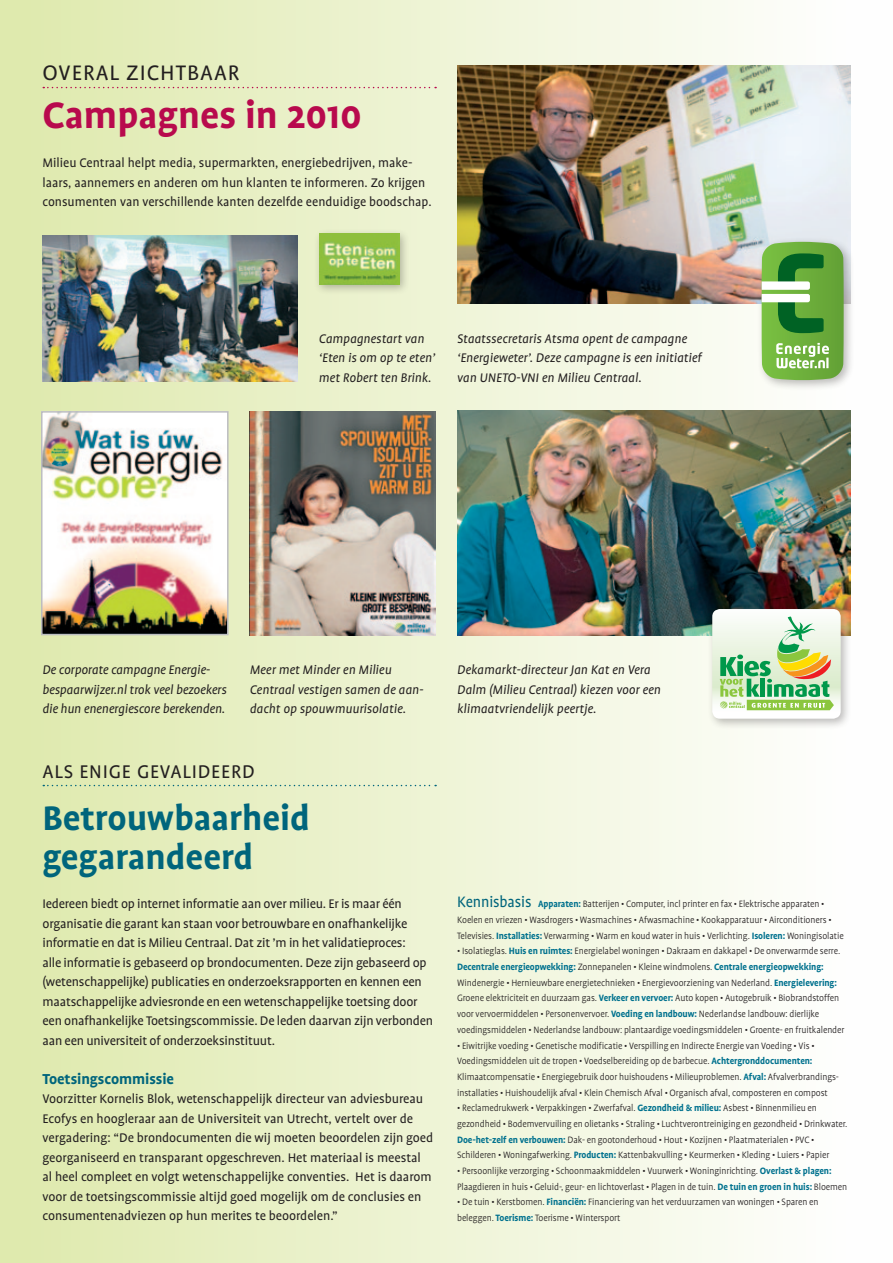
<style>
.page{position:relative;width:893px;height:1263px;background:#fff}
.page>*{position:absolute;margin:0;border:0;box-sizing:border-box;transform-origin:0 0}
.t1{font:700 42px "Profile";color:#b80a4d}
.t2{font:700 39px/39px "Profile";color:#00657c}
.t3{font:24px "Profile";letter-spacing:.04em;color:#231f20}
.t4{font:21px "Profile";letter-spacing:.04em;color:#231f20}
.t5{font:700 16.5px "Profile";letter-spacing:-.005em;color:#00657c}
.t6{font:14.25px/19.5px "Profile";letter-spacing:-.015em;color:#231f20}
.t7{font:italic 14.25px/19.5px "Profile";color:#231f20}
.t8{font:300 10.5px/15.8px "Profile";letter-spacing:-.01em;color:#231f20;scale:.95 1}
.s1{font-weight:400;font-size:17.25px;color:#00657c}
.s2{font-weight:700;color:#00718e}
</style>
<div class="page">
<div style="left:0;top:0;width:893px;height:1263px;background:linear-gradient(to right,#dee9ac,#fff)"></div>
<svg style="left:43px;top:87px;width:393px;height:1px"></svg>
<img style="left:43px;top:236px;width:255px;height:146px">
<img style="left:250px;top:411px;width:186px;height:224px">
<img style="left:457px;top:66px;width:393px;height:238px">
<div style="left:756px;top:237px;width:99px;height:154px;background:#231f20;opacity:.3"></div>
<svg style="left:761px;top:242px;width:83px;height:139px;background:#73af56"></svg>
<div style="left:314px;top:228px;width:96px;height:67px;background:#231f20;opacity:.3"></div>
<img style="left:319px;top:233px;width:80px;height:51px">
<img style="left:457px;top:410px;width:393px;height:225px">
<img style="left:44px;top:414px;width:182px;height:218px">
<div style="left:41px;top:411px;width:188px;height:224px;border:2px solid #bcbdc0"></div>
<div style="left:707px;top:604px;width:145px;height:126px;background:#231f20;opacity:.3"></div>
<svg style="left:712px;top:609px;width:129px;height:110px"></svg>
<svg style="left:43px;top:785px;width:393px;height:1px"></svg>
<h3 class="t3" style="left:43px;top:61px;width:199px">overal zichtbaar</h3>
<h1 class="t1" style="left:43px;top:93px;width:321px">Campagnes in 2010</h1>
<h3 class="t6" style="left:43px;top:153px;width:391px">Milieu Centraal helpt media, supermarkten, energiebedrijven, make&shy;laars, aannemers en anderen om hun klanten te informeren. Zo krijgen consumenten van verschillende kanten dezelfde eenduidige boodschap.</h3>
<h3 class="t7" style="left:319px;top:329px;width:118px">Campagnestart van ‘Eten is om op te eten’ met Robert ten Brink.</h3>
<h3 class="t7" style="left:457px;top:329px;width:246px">Staatssecretaris Atsma opent de campagne ‘Energieweter’. Deze campagne is een initiatief van Uneto</h3>
<h3 class="t7" style="left:516px;top:368px;width:127px">-VNI en Milieu Centraal.</h3>
<h3 class="t7" style="left:43px;top:660px;width:186px">De corporate campagne Energie&shy;bespaarwijzer.nl trok veel bezoekers die hun enenergiescore berekenden.</h3>
<h3 class="t7" style="left:250px;top:660px;width:175px">Meer met Minder en Milieu<br>Centraal vestigen samen de aan&shy;dacht op spouwmuurisolatie.</h3>
<h3 class="t7" style="left:457px;top:660px;width:205px">Dekamarkt-directeur Jan Kat en Vera<br>Dalm (Milieu Centraal) kiezen voor een klimaatvriendelijk peertje.</h3>
<h3 class="t4" style="left:43px;top:761px;width:211px">als enige gevalideerd</h3>
<h2 class="t2" style="left:43px;top:799px;width:269px">Betrouwbaarheid gegarandeerd</h2>
<p class="t6" style="left:43px;top:894px;width:392px">Iedereen biedt op internet informatie aan over milieu. Er is maar één organisatie die garant kan staan voor betrouwbare en onafhankelijke informatie en dat is Milieu Centraal. Dat zit ’m in het validatieproces:<br>alle informatie is gebaseerd op brondocumenten. Deze zijn gebaseerd op (wetenschappelijke) publicaties en onderzoeksrapporten en kennen een maatschappelijke adviesronde en een wetenschappelijke toetsing door een onafhankelijke Toetsingscommissie. De leden daarvan zijn verbonden aan een universiteit of onderzoeksinstituut.</p>
<h3 class="t5" style="left:43px;top:1070px;width:133px">Toetsingscommissie</h3>
<p class="t6" style="left:43px;top:1089px;width:392px">Voorzitter Kornelis Blok, wetenschappelijk directeur van adviesbureau Ecofys en hoogleraar aan de U niversiteit van Utrecht, vertelt over de vergadering: “De brondocumenten die wij moeten beoordelen zijn goed georganiseerd en transparant opgeschreven. Het materiaal is meestal al heel compleet en volgt wetenschappelijke conventies. Het is daarom voor de toetsingscommissie altijd goed mogelijk om de conclusies en consumentenadviezen op hun merites te beoordelen.”</p>
<p class="t8" style="left:457px;top:896px;width:408px"><span class="s1">Kennisbasis</span> <span class="s2">Apparaten:</span> Batterijen • Computer, incl printer en fax • Elektrische apparaten •<br>Koelen en vriezen • Wasdrogers • Wasmachines • Afwasmachine • Kookapparatuur • Airconditioners •<br>Televisies. <span class="s2">Installaties:</span> Verwarming • Warm en koud water in huis • Verlichting. <span class="s2">Isoleren:</span> Woningisolatie</p>
<p class="t8" style="left:457px;top:943px;width:409px">• Isolatieglas. <span class="s2">Huis en ruimtes:</span> Energielabel woningen • Dakraam en dakkapel • De onverwarmde serre.<br><span class="s2">Decentrale energieopwekking:</span> Zonnepanelen • Kleine windmolens. <span class="s2">Centrale energieopwekking:<br></span>Windenergie • Hernieuwbare energietechnieken • Energievoorziening van Nederland. <span class="s2">Energielevering:<br></span>Groene elektriciteit en duurzaam gas. <span class="s2">Verkeer en vervoer:</span> Auto kopen • Autogebruik • Biobrandstoffen voor vervoermiddelen • Personenvervoer. <span class="s2">Voeding en landbouw:</span> Nederlandse landbouw: dierlijke voedingsmiddelen • Nederlandse landbouw: plantaardige voedingsmiddelen • Groente- en fruitkalender</p>
<p class="t8" style="left:457px;top:1037px;width:404px">• Eiwitrijke voeding • Genetische modificatie • Verspilling en Indirecte Energie van Voeding • Vis • Voedingsmiddelen uit de tropen • Voedselbereiding op de barbecue. <span class="s2">Achtergronddocumenten:<br></span>Klimaatcompensatie • Energiegebruik door huishoudens • Milieuproblemen. <span class="s2">Afval:</span> Afvalverbrandings&shy;installaties • Huishoudelijk afval • Klein Chemisch Afval • Organisch afval, composteren en compost</p>
<p class="t8" style="left:457px;top:1100px;width:412px">• Reclamedrukwerk • Verpakkingen • Zwerfafval. <span class="s2">Gezondheid &amp; milieu:</span> Asbest • Binnenmilieu en gezondheid • Bodemvervuiling en olietanks • Straling • Luchtverontreiniging en gezondheid • Drinkwater.<br><span class="s2">Doe-het-zelf en verbouwen:</span> Dak- en gootonderhoud • Hout • Kozijnen • Plaatmaterialen • PVC • Schilderen • Woningafwerking. <span class="s2">Producten:</span> Kattenbakvulling • Keurmerken • Kleding • Luiers • Papier</p>
<p class="t8" style="left:457px;top:1163px;width:412px">• Persoonlijke verzorging • Schoonmaakmiddelen • Vuurwerk • Woninginrichting. <span class="s2">Overlast &amp; plagen:<br></span>Plaagdieren in huis • Geluid-, geur- en lichtoverlast • Plagen in de tuin. <span class="s2">De tuin en groen in huis:</span> Bloemen</p>
<p class="t8" style="left:457px;top:1194px;width:382px">• De tuin • Kerstbomen. <span class="s2">Financiën:</span> Financiering van het verduurzamen van woningen • Sparen en beleggen. <span class="s2">Toerisme:</span> Toerisme • Wintersport</p>
</div>
